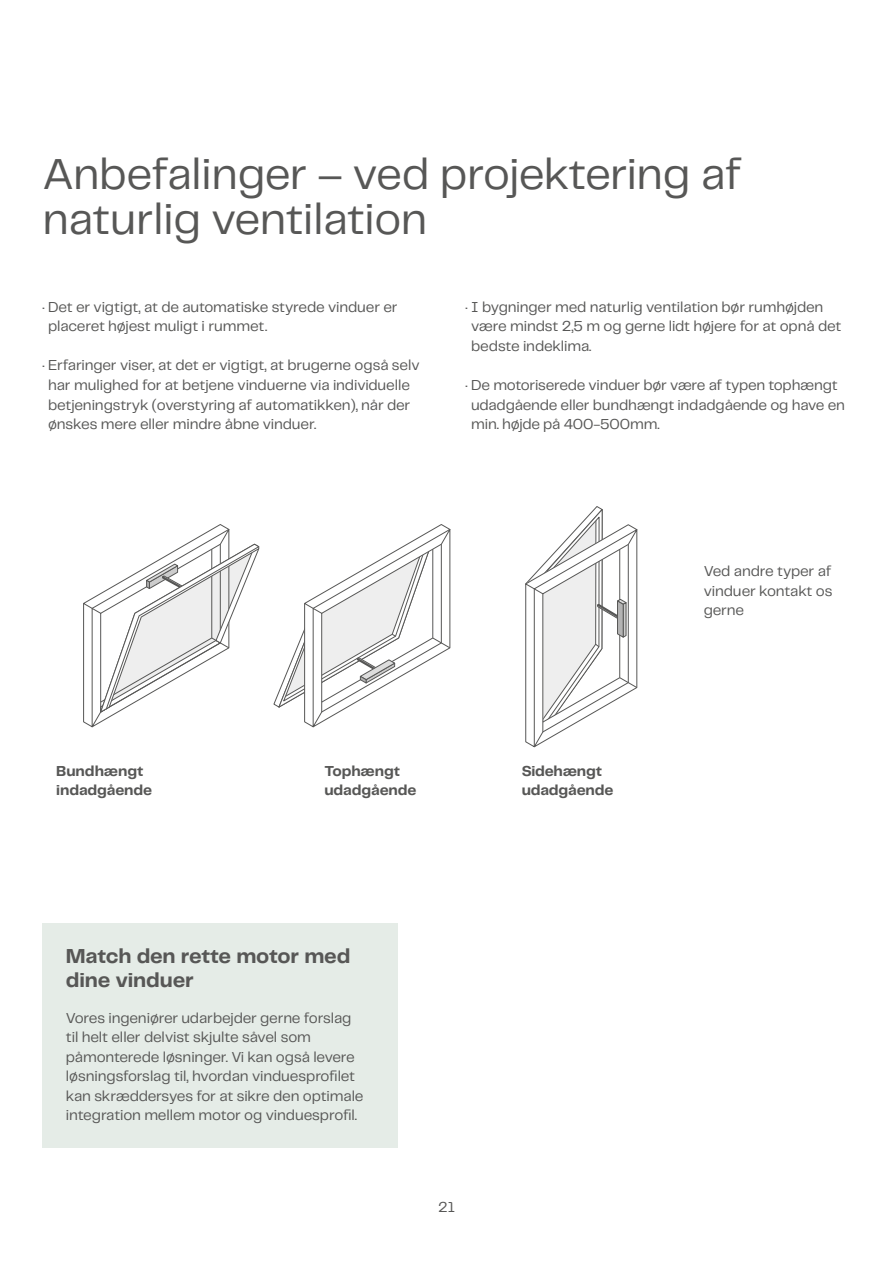
<style>
.page{position:relative;width:893px;height:1263px;background:#fff}
.page>*{position:absolute;margin:0;border:0;box-sizing:border-box;transform-origin:0 0}
.t1{font:45px/45px "Telegraf";letter-spacing:-.01em;color:#575756}
.t2{font:700 21px/24px "Telegraf";letter-spacing:-.01em;color:#575756}
.t3{font:15px/19.5px "Telegraf";letter-spacing:-.01em;color:#575756}
.t4{font:700 15px/19.5px "Telegraf";letter-spacing:-.005em;color:#575756}
</style>
<div class="page">
<div style="left:43px;top:923px;width:355px;height:225px;background:#e5ece7"></div>
<svg style="left:83px;top:524px;width:177px;height:204px"></svg>
<svg style="left:273px;top:524px;width:178px;height:204px"></svg>
<svg style="left:525px;top:506px;width:113px;height:242px"></svg>
<h1 class="t1" style="left:43px;top:150px;width:700px">Anbefalinger – ved projektering af naturlig ventilation</h1>
<p class="t3" style="left:48px;top:297px;width:351px;text-indent:-6px">· Det er vigtigt, at de automatiske styrede vinduer er placeret højest muligt i rummet.</p>
<p class="t3" style="left:48px;top:355px;width:373px;text-indent:-6px">· Erfaringer viser, at det er vigtigt, at brugerne også selv har mulighed for at betjene vinduerne via individuelle betjeningstryk (overstyring af automatikken), når der ønskes mere eller mindre åbne vinduer.</p>
<p class="t3" style="left:471px;top:297px;width:372px;text-indent:-6px">· I bygninger med naturlig ventilation bør rumhøjden være mindst 2,5 m og gerne lidt højere for at opnå det bedste indeklima.</p>
<p class="t3" style="left:471px;top:375px;width:375px;text-indent:-6px">· De motoriserede vinduer bør være af typen tophængt udadgående eller bundhængt indadgående og have en min. højde på 400-500mm.</p>
<p class="t3" style="left:704px;top:561px;width:130px;text-align:justify">Ved andre typer af vinduer kontakt os gerne</p>
<p class="t4" style="left:56px;top:761px;width:97px">Bundhængt indadgående</p>
<p class="t4" style="left:325px;top:761px;width:93px">Tophængt udadgående</p>
<p class="t4" style="left:522px;top:761px;width:93px">Sidehængt udadgående</p>
<h2 class="t2" style="left:66px;top:943px;width:286px">Match den rette motor med dine vinduer</h2>
<p class="t3" style="left:66px;top:1008px;width:299px">Vores ingeniører udarbejder gerne forslag til helt eller delvist skjulte såvel som påmonterede løsninger. Vi kan også levere løsningsforslag til, hvordan vinduesprofilet kan skræddersyes for at sikre den optimale integration mellem motor og vinduesprofil.</p>
<p class="t3" style="left:438px;top:1197px;width:18px">21</p>
</div>
